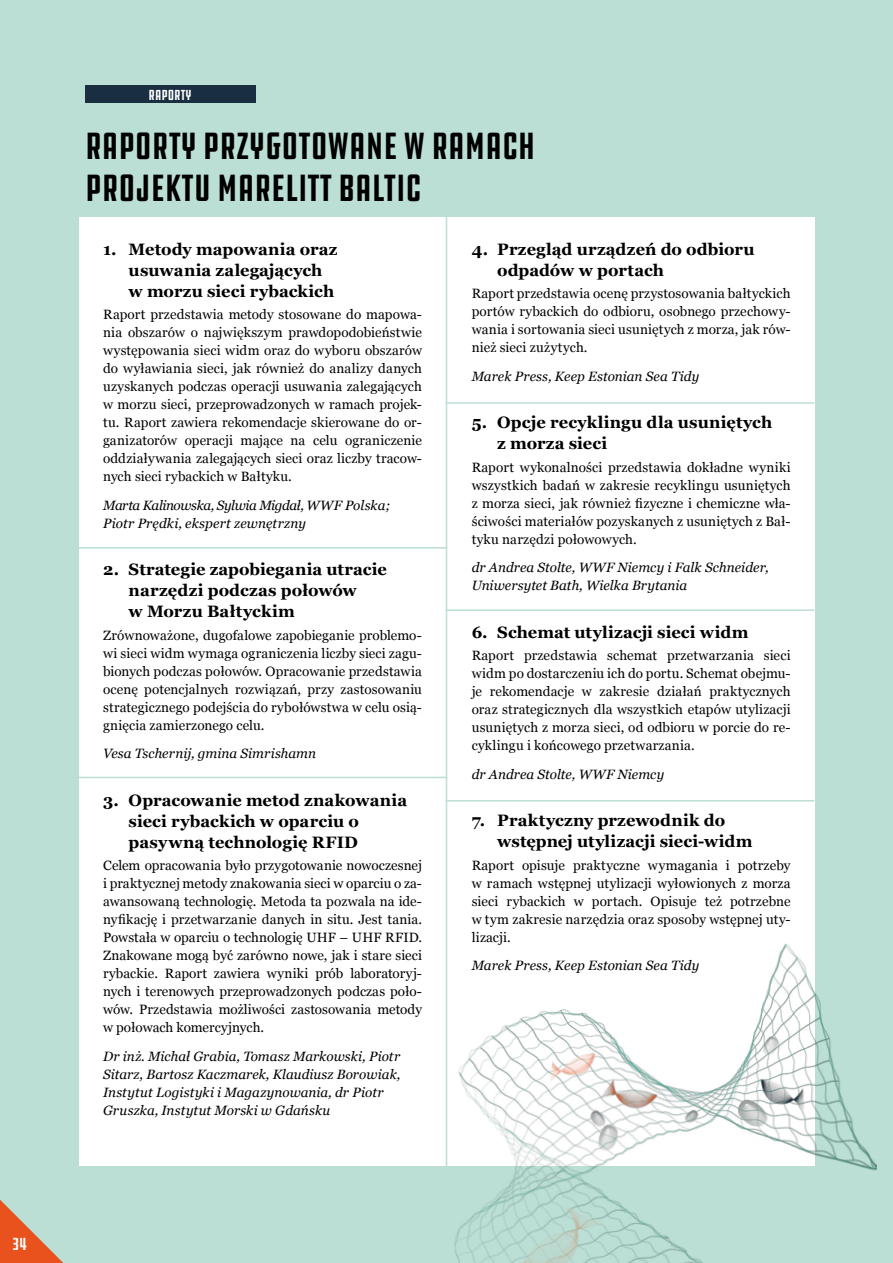
<style>
.page{position:relative;width:893px;height:1263px;background:#bbded5}
.page>*{position:absolute;margin:0;border:0;box-sizing:border-box;transform-origin:0 0}
.t1{font:extra-condensed 39px/42px "DDC Hardware";color:#000}
.t2{font:extra-condensed 18px "DDC Hardware";color:#fff}
.t3{font:700 16.5px/21px "Georgia";letter-spacing:.005em;color:#000}
.t4{font:extra-condensed 15px "DDC Hardware";color:#fff}
.t5{font:13.5px/18px "Georgia";letter-spacing:.01em;color:#000;text-align:justify}
.t6{font:italic 13.5px/18px "Georgia";letter-spacing:.005em;color:#000}
</style>
<div class="page">
<div style="left:79px;top:217px;width:735px;height:948px;background:#fff"></div>
<hr style="left:446px;top:208px;width:1px;height:980px;background:#bbded5">
<hr style="left:79px;top:547px;width:368px;height:2px;background:#bbded5">
<hr style="left:79px;top:777px;width:368px;height:1px;background:#bbded5">
<hr style="left:446px;top:800px;width:368px;height:1px;background:#bbded5">
<hr style="left:446px;top:609px;width:368px;height:2px;background:#bbded5">
<hr style="left:446px;top:402px;width:368px;height:2px;background:#bbded5">
<img style="left:453px;top:943px;width:424px;height:320px">
<svg style="left:0;top:1200px;width:63px;height:63px"></svg>
<div style="left:85px;top:85px;width:170px;height:18px;background:#192e41"></div>
<h2 class="t2" style="left:12px;top:1233px;width:17px">34</h2>
<p class="t4" style="left:149px;top:86px;width:44px">RAPORTY</p>
<h1 class="t1" style="left:85px;top:126px;width:452px">RAPORTY PRZYGOTOWANE W RAMACH<br>PROJEKTU MARELITT BALTIC</h1>
<p class="t3" style="left:129px;top:239px;width:210px;text-indent:-26px">1. Metody mapowania oraz usuwania zalegających w morzu sieci rybackich</p>
<p class="t5" style="left:103px;top:306px;width:320px">Raport przedstawia metody stosowane do mapowa&shy;nia obszarów o największym prawdopodobieństwie występowania sieci widm oraz do wyboru obszarów do wyławiania sieci, jak również do analizy danych uzyskanych podczas operacji usuwania zalegających w morzu sieci, przeprowadzonych w ramach projek&shy;tu. Raport zawiera rekomendacje skierowane do or&shy;ganizatorów operacji mające na celu ograniczenie oddziaływania zalegających sieci oraz liczby tracow&shy;nych sieci rybackich w Bałtyku.</p>
<p class="t6" style="left:103px;top:496px;width:289px">Marta Kalinowska, Sylwia Migdał, WWF Polska;<br>Piotr Prędki, ekspert zewnętrzny</p>
<p class="t3" style="left:129px;top:559px;width:260px;text-indent:-26px">2. Strategie zapobiegania utracie narzędzi podczas połowów<br>w Morzu Bałtyckim</p>
<p class="t5" style="left:103px;top:626px;width:320px">Zrównoważone, dugofalowe zapobieganie problemo&shy;wi sieci widm wymaga ograniczenia liczby sieci zagu&shy;bionych podczas połowów. Opracowanie przedstawia ocenę potencjalnych rozwiązań, przy zastosowaniu strategicznego podejścia do rybołówstwa w celu osią&shy;gnięcia zamierzonego celu.</p>
<p class="t6" style="left:103px;top:745px;width:214px">Vesa Tschernij, gmina Simrishamn</p>
<p class="t3" style="left:129px;top:790px;width:280px;text-indent:-26px">3. Opracowanie metod znakowania sieci rybackich w oparciu o pasywną technologię RFID</p>
<p class="t5" style="left:103px;top:857px;width:320px">Celem opracowania było przygotowanie nowoczesnej i praktycznej metody znakowania sieci w oparciu o za&shy;awansowaną technologię. Metoda ta pozwala na ide&shy;nyfikację i przetwarzanie danych in situ. Jest tania.<br>Powstała w oparciu o technologię UHF – UHF RFID.<br>Znakowane mogą być zarówno nowe, jak i stare sieci rybackie. Raport zawiera wyniki prób laboratoryj&shy;nych i terenowych przeprowadzonych podczas poło&shy;wów. Przedstawia możliwości zastosowania metody w połowach komercyjnych.</p>
<p class="t6" style="left:103px;top:1047px;width:299px">Dr inż. Michał Grabia, Tomasz Markowski, Piotr Sitarz, Bartosz Kaczmarek, Klaudiusz Borowiak, Instytut Logistyki i Magazynowania, dr Piotr Gruszka, Instytut Morski w Gdańsku</p>
<p class="t3" style="left:497px;top:239px;width:259px;text-indent:-26px">4. Przegląd urządzeń do odbioru odpadów w portach</p>
<p class="t5" style="left:472px;top:285px;width:320px">Raport przedstawia ocenę przystosowania bałtyckich portów rybackich do odbioru, osobnego przechowy&shy;wania i sortowania sieci usuniętych z morza, jak rów&shy;nież sieci zużytych.</p>
<p class="t6" style="left:472px;top:367px;width:229px">Marek Press, Keep Estonian Sea Tidy</p>
<p class="t3" style="left:497px;top:412px;width:277px;text-indent:-26px">5. Opcje recyklingu dla usuniętych z morza sieci</p>
<p class="t5" style="left:472px;top:458px;width:320px">Raport wykonalności przedstawia dokładne wyniki wszystkich badań w zakresie recyklingu usuniętych z morza sieci, jak również fizyczne i chemiczne wła&shy;ściwości materiałów pozyskanych z usuniętych z Bał&shy;tyku narzędzi połowowych.</p>
<p class="t6" style="left:472px;top:559px;width:299px">dr Andrea Stolte, WWF Niemcy i Falk Schneider,<br>Uniwersytet Bath, Wielka Brytania</p>
<p class="t3" style="left:472px;top:622px;width:278px">6. Schemat utylizacji sieci widm</p>
<p class="t5" style="left:472px;top:647px;width:320px">Raport przedstawia schemat przetwarzania sieci widm po dostarczeniu ich do portu. Schemat obejmu&shy;je rekomendacje w zakresie działań praktycznych oraz strategicznych dla wszystkich etapów utylizacji usuniętych z morza sieci, od odbioru w porcie do re&shy;cyklingu i końcowego przetwarzania.</p>
<p class="t6" style="left:472px;top:765px;width:194px">dr Andrea Stolte, WWF Niemcy</p>
<p class="t3" style="left:497px;top:810px;width:257px;text-indent:-26px">7. Praktyczny przewodnik do wstępnej utylizacji sieci-widm</p>
<p class="t5" style="left:472px;top:856px;width:320px">Raport opisuje praktyczne wymagania i potrzeby w ramach wstępnej utylizacji wyłowionych z morza sieci rybackich w portach. Opisuje też potrzebne w tym zakresie narzędzia oraz sposoby wstępnej uty&shy;lizacji.</p>
<p class="t6" style="left:472px;top:957px;width:229px">Marek Press, Keep Estonian Sea Tidy</p>
</div>
